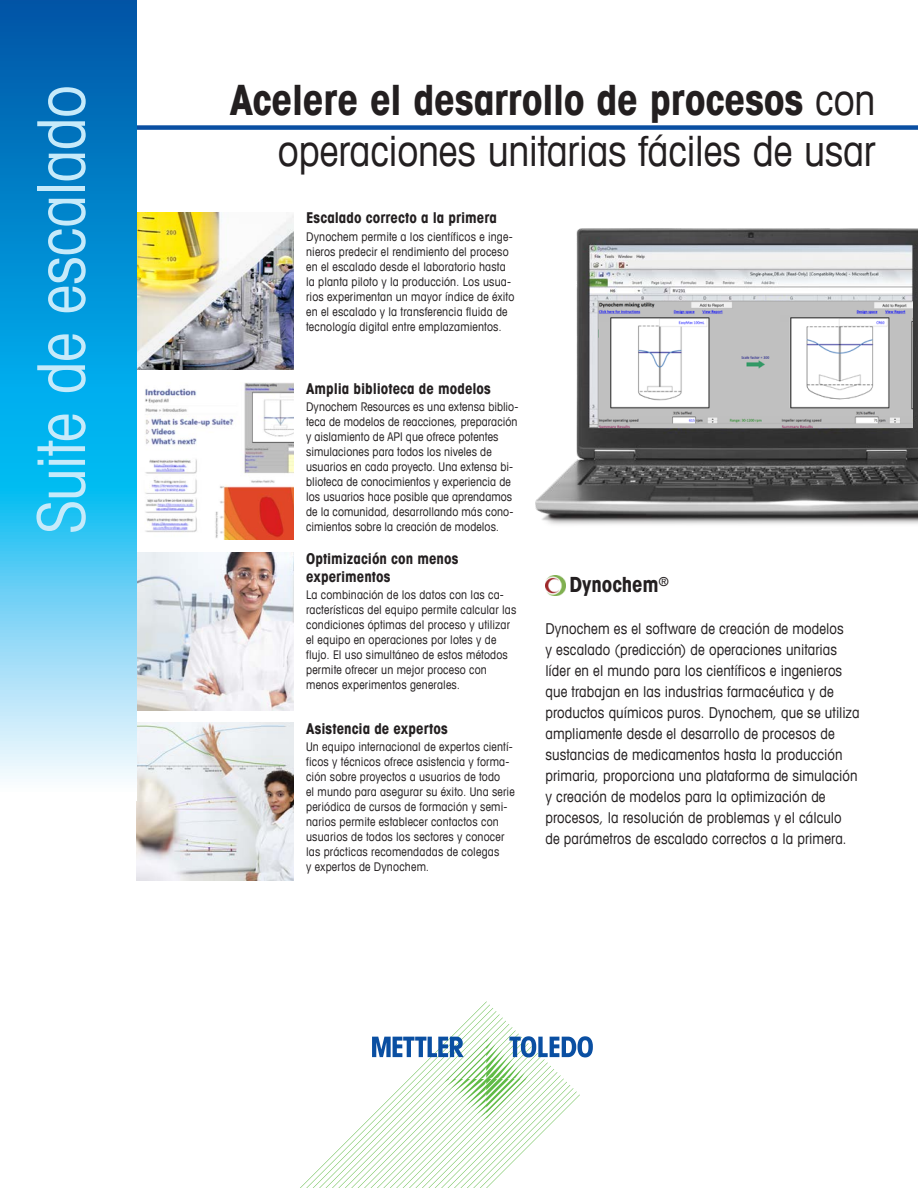
<style>
.page{position:relative;width:918px;height:1188px;background:#fff}
.page>*{position:absolute;margin:0;border:0;box-sizing:border-box;transform-origin:0 0}
.t1{font:condensed 66px "Avant Garde Com";letter-spacing:-.01em;color:#c6eafa}
.t2{font:condensed 42px/51px "Avant Garde Com";letter-spacing:-.01em;color:#231f20;text-align:right}
.t3{font:700 condensed 21px "Avant Garde Com";color:#231f20}
.t4{font:condensed 15px/21px "Avant Garde Com";letter-spacing:.005em;color:#231f20}
.t5{font:700 condensed 15px/18px "Avant Garde Com";letter-spacing:.005em;color:#231f20}
.t6{font:condensed 12px/15px "Avant Garde Com";letter-spacing:.015em;color:#231f20}
.s1{font-weight:700}
</style>
<div class="page">
<img style="left:136px;top:553px;width:157px;height:157px">
<img style="left:535px;top:228px;width:383px;height:297px">
<img style="left:136px;top:723px;width:157px;height:157px">
<img style="left:145px;top:383px;width:148px;height:157px">
<img style="left:136px;top:213px;width:157px;height:157px">
<img style="left:598px;top:301px;width:315px;height:127px">
<div style="left:123px;top:125px;width:795px;height:5px;background:#0a4fa2"></div>
<svg style="left:300px;top:1001px;width:293px;height:187px"></svg>
<svg style="left:0;top:0;width:136px;height:779px;background:#32a8de"></svg>
<img style="left:545px;top:575px;width:20px;height:21px">
<h1 class="t1" style="left:21px;top:534px;width:450px;rotate:-90deg">Suite de escalado</h1>
<h2 class="t2" style="left:230px;top:74px;width:647px"><span class="s1">Acelere el desarrollo de procesos</span> con operaciones unitarias fáciles de usar</h2>
<p class="t5" style="left:306px;top:209px;width:192px">Escalado correcto a la primera</p>
<p class="t6" style="left:306px;top:229px;width:210px">Dynochem permite a los científicos e inge&shy;nieros predecir el rendimiento del proceso en el escalado desde el laboratorio hasta la planta piloto y la producción. Los usua&shy;rios experimentan un mayor índice de éxito en el escalado y la transferencia fluida de tecnología digital entre emplazamientos.</p>
<p class="t5" style="left:306px;top:379px;width:186px">Amplia biblioteca de modelos</p>
<p class="t6" style="left:306px;top:399px;width:214px">Dynochem Resources es una extensa biblio&shy;teca de modelos de reacciones, preparación y aislamiento de API que ofrece potentes simulaciones para todos los niveles de usuarios en cada proyecto. Una extensa bi&shy;blioteca de conocimientos y experiencia de los usuarios hace posible que aprendamos de la comunidad, desarrollando más cono&shy;cimientos sobre la creación de modelos.</p>
<p class="t5" style="left:306px;top:549px;width:154px">Optimización con menos experimentos</p>
<p class="t6" style="left:306px;top:587px;width:212px">La combinación de los datos con las ca&shy;racterísticas del equipo permite calcular las condiciones óptimas del proceso y utilizar el equipo en operaciones por lotes y de flujo. El uso simultáneo de estos métodos permite ofrecer un mejor proceso con menos experimentos generales.</p>
<p class="t5" style="left:306px;top:719px;width:143px">Asistencia de expertos</p>
<p class="t6" style="left:306px;top:739px;width:210px">Un equipo internacional de expertos cientí&shy;ficos y técnicos ofrece asistencia y forma&shy;ción sobre proyectos a usuarios de todo<br>el mundo para asegurar su éxito. Una serie periódica de cursos de formación y semi&shy;narios permite establecer contactos con usuarios de todos los sectores y conocer las prácticas recomendadas de colegas<br>y expertos de Dynochem.</p>
<h3 class="t3" style="left:569px;top:571px;width:101px">Dynochem<sup>®</sup></h3>
<p class="t4" style="left:545px;top:618px;width:316px">Dynochem es el software de creación de modelos<br>y escalado (predicción) de operaciones unitarias líder en el mundo para los científicos e ingenieros que trabajan en las industrias farmacéutica y de productos químicos puros. Dynochem, que se utiliza ampliamente desde el desarrollo de procesos de sustancias de medicamentos hasta la producción primaria, proporciona una plataforma de simulación y creación de modelos para la optimización de procesos, la resolución de problemas y el cálculo de parámetros de escalado correctos a la primera.</p>
</div>
